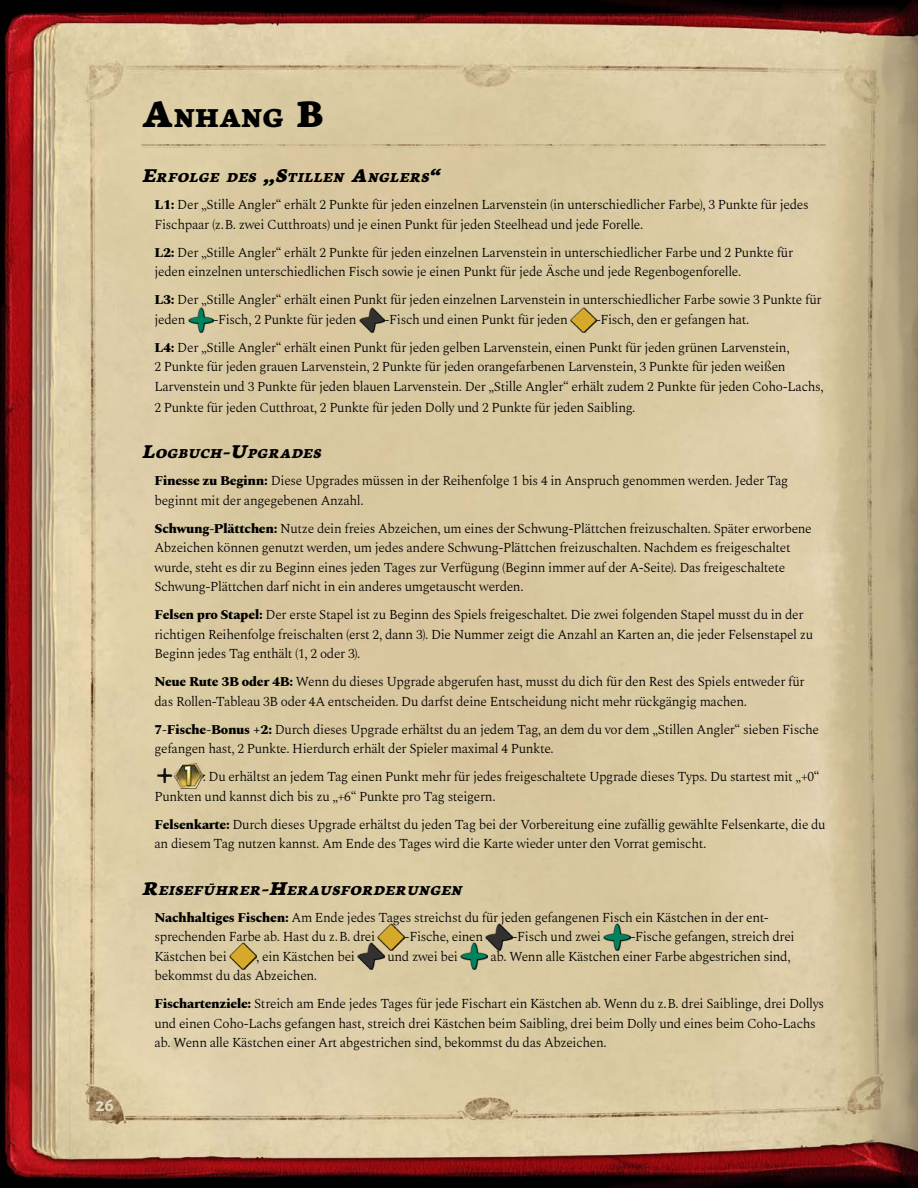
<style>
.page{position:relative;width:918px;height:1188px;background:#fff}
.page>*{position:absolute;margin:0;border:0;box-sizing:border-box;transform-origin:0 0}
.t1{font:800 29.4px "Neuton";color:#000}
.t2{font:700 19.5px "Alegreya Sans";color:#e0dcc4}
.t3{font:italic 800 14.7px "Neuton";color:#000}
.t4{font:300 13.5px/19.5px "Spectral";letter-spacing:-.025em;color:#000}
.s1{font-size:42px}
.s2{font-size:21px}
.s3{font-weight:800}
</style>
<div class="page">
<img style="left:0;top:0;width:918px;height:1188px">
<img style="left:188px;top:307px;width:26px;height:26px">
<img style="left:359px;top:307px;width:26px;height:26px">
<img style="left:571px;top:307px;width:25px;height:26px">
<img style="left:155px;top:766px;width:19px;height:19px">
<img style="left:174px;top:761px;width:29px;height:29px">
<img style="left:378px;top:923px;width:27px;height:27px">
<img style="left:486px;top:923px;width:27px;height:27px">
<img style="left:604px;top:923px;width:27px;height:27px">
<img style="left:230px;top:943px;width:27px;height:27px">
<img style="left:358px;top:943px;width:27px;height:27px">
<img style="left:461px;top:943px;width:27px;height:27px">
<img style="left:142px;top:130px;width:684px;height:31px">
<h2 class="t2" style="left:96px;top:1091px;width:20px">26</h2>
<h1 class="t1" style="left:142px;top:102px;width:181px"><span class="s1">A</span>NHANG <span class="s1">B</span></h1>
<p class="t3" style="left:142px;top:169px;width:304px"><span class="s2">E</span>RFOLGE DES <span class="s2">,,S</span>TILLEN <span class="s2">A</span>NGLERS<span class="s2">“</span></p>
<p class="t4" style="left:155px;top:194px;width:656px"><span class="s3">L1:</span> Der „Stille Angler“ erhält 2 Punkte für jeden einzelnen Larvenstein (in unterschiedlicher Farbe), 3 Punkte für jedes<br>Fischpaar (z. B. zwei Cutthroats) und je einen Punkt für jeden Steelhead und jede Forelle.</p>
<p class="t4" style="left:155px;top:241px;width:640px"><span class="s3">L2:</span> Der „Stille Angler“ erhält 2 Punkte für jeden einzelnen Larvenstein in unterschiedlicher Farbe und 2 Punkte für jeden einzelnen unterschiedlichen Fisch sowie je einen Punkt für jede Äsche und jede Regenbogenforelle.</p>
<p class="t4" style="left:155px;top:289px;width:669px"><span class="s3">L3:</span> Der „Stille Angler“ erhält einen Punkt für jeden einzelnen Larvenstein in unterschiedlicher Farbe sowie 3 Punkte für jeden</p>
<p class="t4" style="left:155px;top:304px;width:637px;line-height:28px;text-indent:441px">-Fisch, den er gefangen hat.<br><span class="s3">L4:</span> Der „Stille Angler“ erhält einen Punkt für jeden gelben Larvenstein, einen Punkt für jeden grünen Larvenstein,</p>
<p class="t4" style="left:155px;top:356px;width:671px">2 Punkte für jeden grauen Larvenstein, 2 Punkte für jeden orangefarbenen Larvenstein, 3 Punkte für jeden weißen<br>Larvenstein und 3 Punkte für jeden blauen Larvenstein. Der „Stille Angler“ erhält zudem 2 Punkte für jeden Coho-Lachs,</p>
<p class="t4" style="left:155px;top:396px;width:482px">2 Punkte für jeden Cutthroat, 2 Punkte für jeden Dolly und 2 Punkte für jeden Saibling.</p>
<p class="t3" style="left:142px;top:445px;width:182px"><span class="s2">L</span>OGBUCH<span class="s2">-U</span>PGRADES</p>
<p class="t4" style="left:155px;top:470px;width:635px"><span class="s3">Finesse zu Beginn:</span> Diese Upgrades müssen in der Reihenfolge 1 bis 4 in Anspruch genommen werden. Jeder Tag beginnt mit der angegebenen Anzahl.</p>
<p class="t4" style="left:155px;top:517px;width:659px"><span class="s3">Schwung-Plättchen:</span> Nutze dein freies Abzeichen, um eines der Schwung-Plättchen freizuschalten. Später erworbene Abzeichen können genutzt werden, um jedes andere Schwung-Plättchen freizuschalten. Nachdem es freigeschaltet wurde, steht es dir zu Beginn eines jeden Tages zur Verfügung (Beginn immer auf der A-Seite). Das freigeschaltete Schwung-Plättchen darf nicht in ein anderes umgetauscht werden.</p>
<p class="t4" style="left:155px;top:604px;width:660px"><span class="s3">Felsen pro Stapel:</span> Der erste Stapel ist zu Beginn des Spiels freigeschaltet. Die zwei folgenden Stapel musst du in der richtigen Reihenfolge freischalten (erst 2, dann 3). Die Nummer zeigt die Anzahl an Karten an, die jeder Felsenstapel zu<br>Beginn jedes Tag enthält (1, 2 oder 3).</p>
<p class="t4" style="left:155px;top:671px;width:652px"><span class="s3">Neue Rute 3B oder 4B:</span> Wenn du dieses Upgrade abgerufen hast, musst du dich für den Rest des Spiels entweder für das Rollen-Tableau 3B oder 4A entscheiden. Du darfst deine Entscheidung nicht mehr rückgängig machen.</p>
<p class="t4" style="left:155px;top:718px;width:666px"><span class="s3">7-Fische-Bonus +2:</span> Durch dieses Upgrade erhältst du an jedem Tag, an dem du vor dem „Stillen Angler“ sieben Fische gefangen hast, 2 Punkte. Hierdurch erhält der Spieler maximal 4 Punkte.</p>
<p class="t4" style="left:155px;top:766px;width:667px;text-indent:48px">: Du erhältst an jedem Tag einen Punkt mehr für jedes freigeschaltete Upgrade dieses Typs. Du startest mit „+0“<br>Punkten und kannst dich bis zu „+6“ Punkte pro Tag steigern.</p>
<p class="t4" style="left:155px;top:813px;width:673px"><span class="s3">Felsenkarte:</span> Durch dieses Upgrade erhältst du jeden Tag bei der Vorbereitung eine zufällig gewählte Felsenkarte, die du an diesem Tag nutzen kannst. Am Ende des Tages wird die Karte wieder unter den Vorrat gemischt.</p>
<p class="t3" style="left:142px;top:882px;width:325px"><span class="s2">R</span>EISEFÜHRER<span class="s2">-H</span>ERAUSFORDERUNGEN</p>
<p class="t4" style="left:155px;top:906px;width:615px"><span class="s3">Nachhaltiges Fischen:</span> Am Ende jedes Tages streichst du für jeden gefangenen Fisch ein Kästchen in der ent&shy;sprechenden Farbe ab. Hast du z. B. drei</p>
<p class="t4" style="left:213px;top:308px;width:145px">-Fisch, 2 Punkte für jeden</p>
<p class="t4" style="left:384px;top:308px;width:185px">-Fisch und einen Punkt für jeden</p>
<p class="t4" style="left:405px;top:926px;width:80px">-Fische, einen</p>
<p class="t4" style="left:513px;top:926px;width:90px">-Fisch und zwei</p>
<p class="t4" style="left:630px;top:926px;width:166px">-Fische gefangen, streich drei</p>
<p class="t4" style="left:154px;top:945px;width:74px">Kästchen bei</p>
<p class="t4" style="left:256px;top:945px;width:100px">, ein Kästchen bei</p>
<p class="t4" style="left:387px;top:945px;width:72px">und zwei bei</p>
<p class="t4" style="left:491px;top:945px;width:302px">ab. Wenn alle Kästchen einer Farbe abgestrichen sind,</p>
<p class="t4" style="left:155px;top:961px;width:671px;line-height:28px">bekommst du das Abzeichen.<br><span class="s3">Fischartenziele:</span> Streich am Ende jedes Tages für jede Fischart ein Kästchen ab. Wenn du z. B. drei Saiblinge, drei Dollys</p>
<p class="t4" style="left:155px;top:1012px;width:663px">und einen Coho-Lachs gefangen hast, streich drei Kästchen beim Saibling, drei beim Dolly und eines beim Coho-Lachs ab. Wenn alle Kästchen einer Art abgestrichen sind, bekommst du das Abzeichen.</p>
</div>
